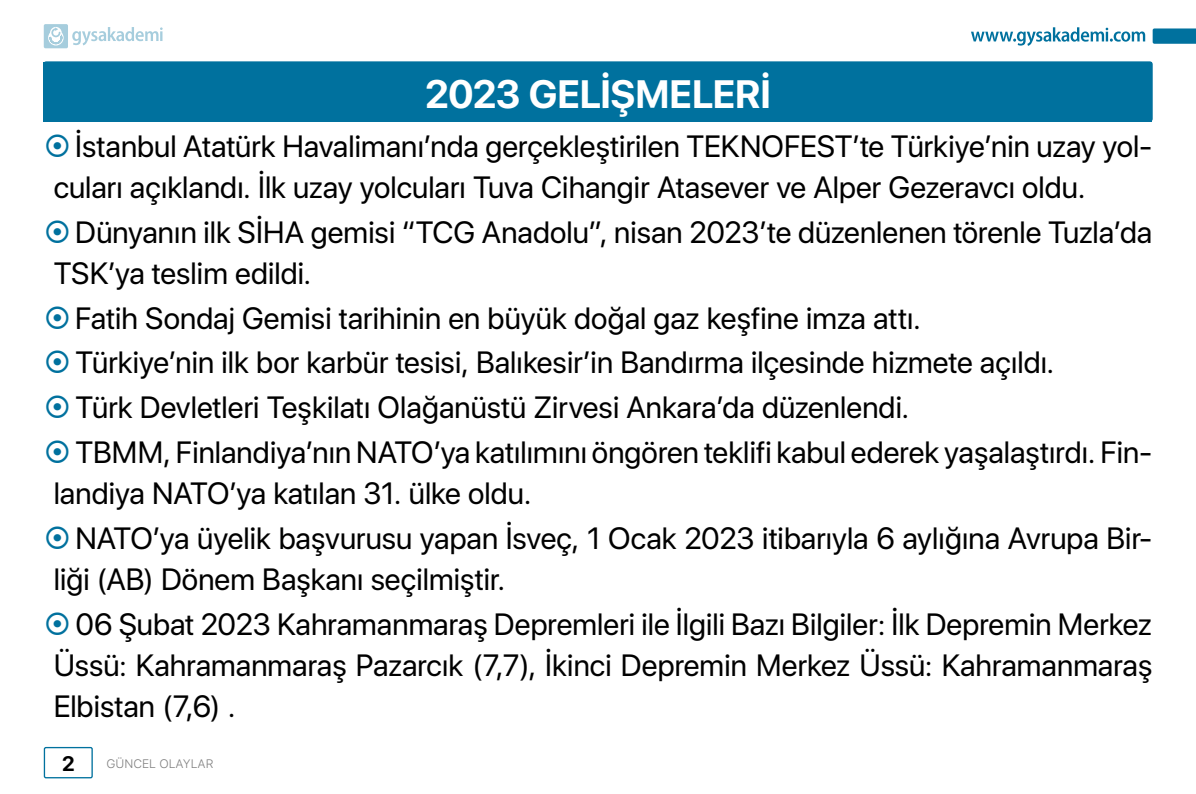
<style>
.page{position:relative;width:1196px;height:794px;background:#fff}
.page>*{position:absolute;margin:0;border:0;box-sizing:border-box;transform-origin:0 0}
.t1{font:700 39.38px "SF Pro Display";color:#fff}
.t2{font:30.62px/44.8px "SF Pro Display";letter-spacing:.005em;color:#000}
.t3{font:700 20.82px "SF Pro Display";color:#000}
.t4{font:300 12.25px "SF Pro Text";color:#808080}
</style>
<div class="page">
<div style="left:44px;top:62px;width:1107px;height:59px;background:#00719e"></div>
<div style="left:43px;top:61px;width:1109px;height:61px;border:1px solid #00719e;border-radius:2px"></div>
<div style="left:44px;top:747px;width:49px;height:31px;border:1px solid #00719e;border-radius:2px"></div>
<svg style="left:971px;top:27px;width:173px;height:19px"></svg>
<svg style="left:1152px;top:28px;width:43px;height:16px"></svg>
<svg style="left:44px;top:24px;width:119px;height:24px"></svg>
<p class="t1" style="left:425px;top:71px;width:347px">2023 GELİŞMELERİ</p>
<p class="t2" style="left:54px;top:125px;width:1099px;line-height:41.1px;text-indent:22px">İstanbul Atatürk Havalimanı’nda gerçekleştirilen TEKNOFEST’te Türkiye’nin uzay yol&shy;cuları açıklandı. İlk uzay yolcuları Tuva Cihangir Atasever ve Alper Gezeravcı oldu.</p>
<p class="t2" style="left:54px;top:211px;width:1099px;line-height:41.1px;text-indent:22px">Dünyanın ilk SİHA gemisi “TCG Anadolu”, nisan 2023’te düzenlenen törenle Tuzla’da<br>TSK’ya teslim edildi.</p>
<p class="t2" style="left:75px;top:295px;width:1078px">Fatih Sondaj Gemisi tarihinin en büyük doğal gaz keşfine imza attı.<br>Türkiye’nin ilk bor karbür tesisi, Balıkesir’in Bandırma ilçesinde hizmete açıldı.<br>Türk Devletleri Teşkilatı Olağanüstü Zirvesi Ankara’da düzenlendi.<br>TBMM, Finlandiya’nın NATO’ya katılımını öngören teklifi kabul ederek yaşalaştırdı. Fin-</p>
<p class="t2" style="left:75px;top:471px;width:1078px;text-indent:-22px">landiya NATO’ya katılan 31. ülke oldu.<br>NATO’ya üyelik başvurusu yapan İsveç, 1 Ocak 2023 itibarıyla 6 aylığına Avrupa Bir-</p>
<p class="t2" style="left:75px;top:557px;width:1078px;text-indent:-22px">liği (AB) Dönem Başkanı seçilmiştir.<br>06 Şubat 2023 Kahramanmaraş Depremleri ile İlgili Bazı Bilgiler: İlk Depremin Merkez</p>
<p class="t2" style="left:54px;top:645px;width:1099px;line-height:41.1px">Üssü: Kahramanmaraş Pazarcık (7,7), İkinci Depremin Merkez Üssü: Kahramanmaraş<br>Elbistan (7,6) .</p>
<p class="t3" style="left:62px;top:751px;width:14px">2</p>
<p class="t4" style="left:106px;top:755px;width:108px">GÜNCEL OLAYLAR</p>
</div>
